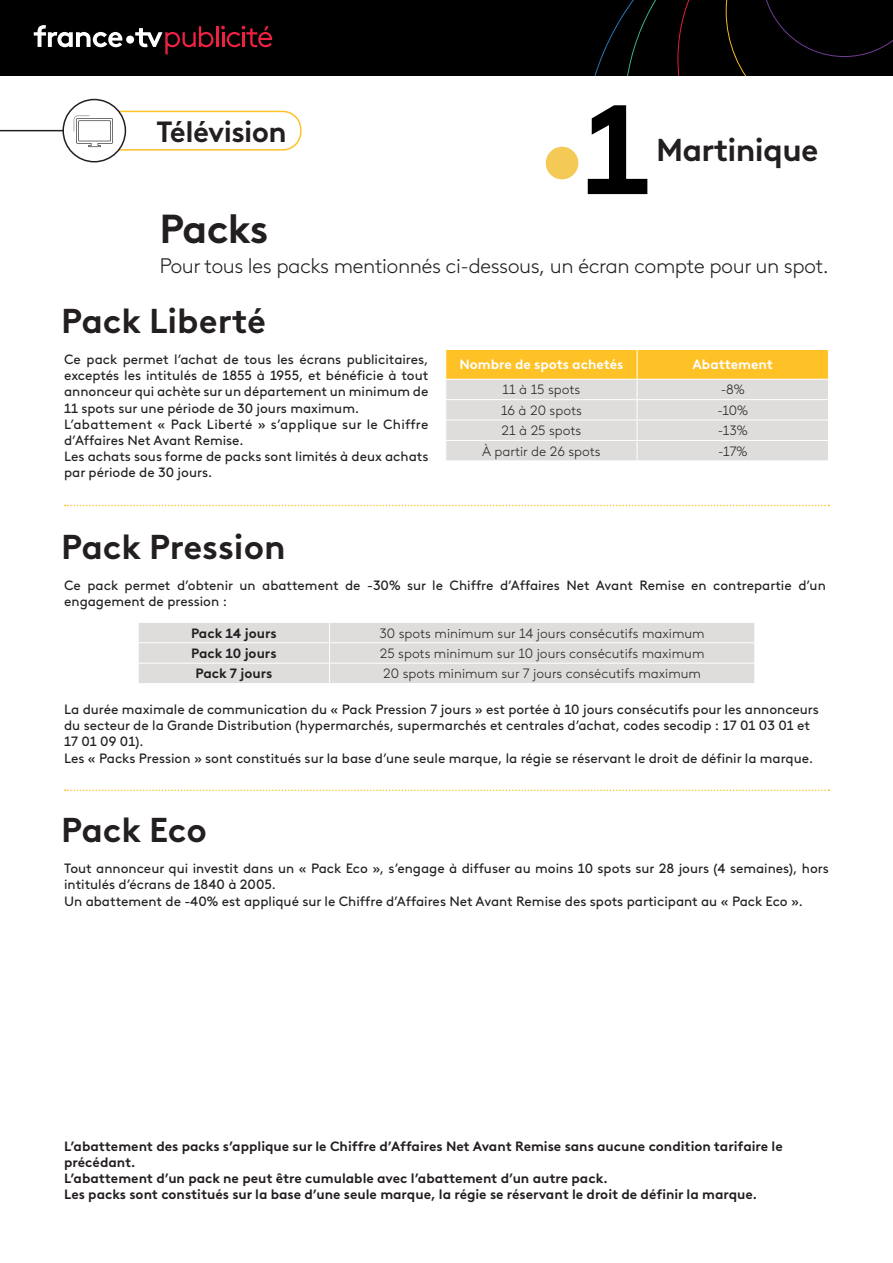
<style>
.page{position:relative;width:893px;height:1263px;background:#fff}
.page>*{position:absolute;margin:0;border:0;box-sizing:border-box;transform-origin:0 0}
.t1{font:700 40.5px "France TV Brown";letter-spacing:-.025em;color:#231f20}
.t2{font:700 34.5px "France TV Brown";color:#231f20}
.t3{font:700 31.65px "France TV Brown";letter-spacing:-.02em;color:#231f20}
.t4{font:700 29.25px "France TV Brown";letter-spacing:-.02em;color:#231f20}
.t5{font:300 21px "France TV Brown";letter-spacing:-.025em;color:#231f20}
.t6{font:13.5px/16.2px "France TV Brown";color:#231f20}
.t7{font:700 13.5px/16.2px "France TV Brown";color:#231f20}
.t8{font:300 13.5px "France TV Brown";color:#231f20}
.t9{font:700 13.5px "France TV Brown";color:#fff}
</style>
<div class="page">
<svg style="left:588px;top:105px;width:59px;height:89px"></svg>
<div style="left:546px;top:147px;width:32px;height:32px;background:#f5c956;border-radius:50%"></div>
<div style="left:99px;top:111px;width:202px;height:40px;border:2px solid #fec126;border-radius:18px"></div>
<div style="left:63px;top:100px;width:62px;height:62px;background:#fff;border-radius:50%"></div>
<div style="left:62px;top:99px;width:64px;height:63px;border:2px solid #231f20;border-radius:50%"></div>
<div style="left:0;top:0;width:39px;height:75px;background:#000"></div>
<div style="left:39px;top:0;width:544px;height:75px;background:#000"></div>
<div style="left:583px;top:0;width:310px;height:75px;background:#000"></div>
<svg style="left:34px;top:25px;width:88px;height:22px"></svg>
<div style="left:126px;top:36px;width:8px;height:8px;background:#fff;border-radius:50%"></div>
<svg style="left:135px;top:26px;width:78px;height:28px;background:#3b1d22"></svg>
<svg style="left:221px;top:26px;width:51px;height:21px"></svg>
<hr style="left:216px;top:26px;width:2px;height:21px;background:#ed2141">
<hr style="left:0;top:130px;width:64px;height:1px;background:#231f20">
<svg style="left:74px;top:116px;width:39px;height:31px"></svg>
<svg style="left:65px;top:505px;width:764px;height:1px"></svg>
<svg style="left:65px;top:789px;width:764px;height:2px"></svg>
<svg style="left:445px;top:349px;width:384px;height:111px;background:#e7d7af"></svg>
<div style="left:139px;top:623px;width:615px;height:60px;background:#dedddc"></div>
<h3 class="t4" style="left:156px;top:109px;width:132px">Télévision</h3>
<h3 class="t3" style="left:656px;top:125px;width:164px">Martinique</h3>
<h1 class="t1" style="left:159px;top:198px;width:110px">Packs</h1>
<h3 class="t5" style="left:159px;top:251px;width:671px">Pour tous les packs mentionnés ci-dessous, un écran compte pour un spot.</h3>
<h2 class="t2" style="left:61px;top:294px;width:206px">Pack Liberté</h2>
<p class="t6" style="left:64px;top:350px;width:366px">Ce pack permet l’achat de tous les écrans publicitaires, exceptés les intitulés de 1855 à 1955, et bénéficie à tout annonceur qui achète sur un département un minimum de 11 spots sur une période de 30 jours maximum.<br>L’abattement « Pack Liberté » s’applique sur le Chiffre d’Affaires Net Avant Remise.<br>Les achats sous forme de packs sont limités à deux achats par période de 30 jours.</p>
<p class="t9" style="left:459px;top:354px;width:165px">Nombre de spots achetés</p>
<p class="t9" style="left:693px;top:354px;width:82px">Abattement</p>
<p class="t8" style="left:502px;top:380px;width:79px">11 à 15 spots</p>
<p class="t8" style="left:721px;top:380px;width:26px">-8%</p>
<p class="t8" style="left:501px;top:401px;width:82px">16 à 20 spots</p>
<p class="t8" style="left:717px;top:401px;width:32px">-10%</p>
<p class="t8" style="left:501px;top:421px;width:81px">21 à 25 spots</p>
<p class="t8" style="left:718px;top:421px;width:32px">-13%</p>
<p class="t8" style="left:482px;top:441px;width:120px">À partir de 26 spots</p>
<p class="t8" style="left:718px;top:441px;width:31px">-17%</p>
<h2 class="t2" style="left:61px;top:520px;width:226px">Pack Pression</h2>
<p class="t6" style="left:64px;top:576px;width:763px">Ce pack permet d’obtenir un abattement de -30% sur le Chiffre d’Affaires Net Avant Remise en contrepartie d’un engagement de pression :</p>
<p class="t7" style="left:191px;top:624px;width:87px">Pack 14 jours</p>
<p class="t8" style="left:380px;top:623px;width:327px">30 spots minimum sur 14 jours consécutifs maximum</p>
<p class="t7" style="left:191px;top:644px;width:87px">Pack 10 jours</p>
<p class="t8" style="left:380px;top:644px;width:326px">25 spots minimum sur 10 jours consécutifs maximum</p>
<p class="t7" style="left:196px;top:664px;width:78px">Pack 7 jours</p>
<p class="t8" style="left:383px;top:664px;width:319px">20 spots minimum sur 7 jours consécutifs maximum</p>
<p class="t6" style="left:64px;top:700px;width:756px">La durée maximale de communication du « Pack Pression 7 jours » est portée à 10 jours consécutifs pour les annonceurs du secteur de la Grande Distribution (hypermarchés, supermarchés et centrales d’achat, codes secodip : 17 01 03 01 et 17 01 09 01).<br>Les « Packs Pression » sont constitués sur la base d’une seule marque, la régie se réservant le droit de définir la marque.</p>
<h2 class="t2" style="left:61px;top:803px;width:147px">Pack Eco</h2>
<p class="t6" style="left:64px;top:859px;width:766px">Tout annonceur qui investit dans un « Pack Eco », s’engage à diffuser au moins 10 spots sur 28 jours (4 semaines), hors intitulés d’écrans de 1840 à 2005.<br>Un abattement de -40% est appliqué sur le Chiffre d’Affaires Net Avant Remise des spots participant au « Pack Eco ».</p>
<p class="t7" style="left:64px;top:1136px;width:720px">L’abattement des packs s’applique sur le Chiffre d’Affaires Net Avant Remise sans aucune condition tarifaire le précédant.<br>L’abattement d’un pack ne peut être cumulable avec l’abattement d’un autre pack.<br>Les packs sont constitués sur la base d’une seule marque, la régie se réservant le droit de définir la marque.</p>
</div>
